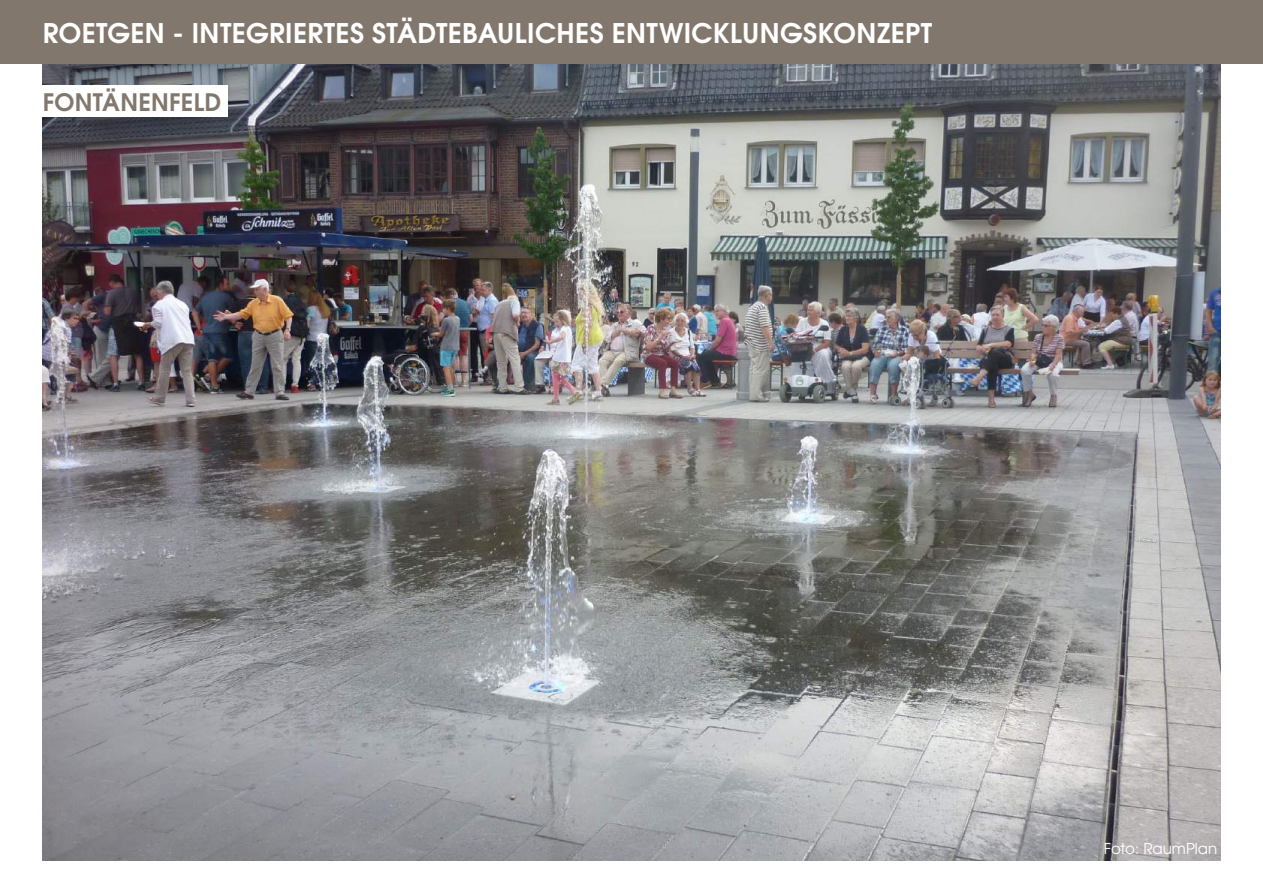
<style>
.page{position:relative;width:1263px;height:893px;background:#fff}
.page>*{position:absolute;margin:0;border:0;box-sizing:border-box;transform-origin:0 0}
.t1{font:700 27px "Te X Gyre Adventor";letter-spacing:.015em;color:#fff}
.t2{font:700 24px "Te X Gyre Adventor";letter-spacing:.01em;color:#82776d}
.t3{font:15px "Te X Gyre Adventor";color:#fff}
</style>
<div class="page">
<img style="left:43px;top:64px;width:1177px;height:796px">
<div style="left:0;top:0;width:1263px;height:64px;background:#82776d"></div>
<div style="left:0;top:85px;width:228px;height:32px;background:#fff"></div>
<p class="t1" style="left:43px;top:10px;width:891px">ROETGEN - INTEGRIERTES STÄDTEBAULICHES ENTWICKLUNGSKONZEPT</p>
<p class="t2" style="left:43px;top:81px;width:180px">FONTÄNENFELD</p>
<p class="t3" style="left:1104px;top:836px;width:115px">Foto: RaumPlan</p>
</div>
